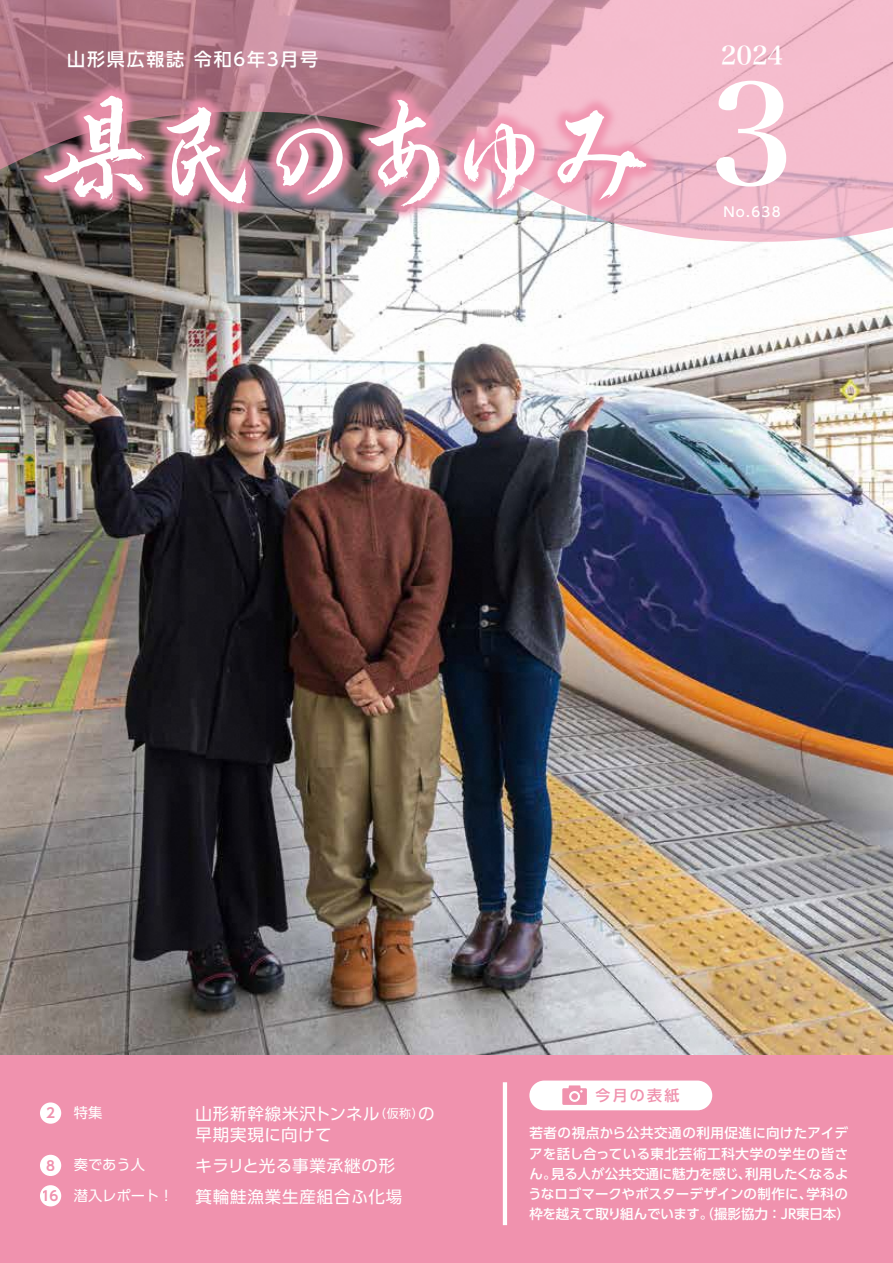
<style>
.page{position:relative;width:893px;height:1263px;background:#fff}
.page>*{position:absolute;margin:0;border:0;box-sizing:border-box;transform-origin:0 0}
.t1{font:138.3px "Hira Min Std W6";color:#fff}
.t2{font:25.5px "Hira Min Std W6";color:#fff}
.t3{font:500 18px "UD Shin Go Pro";letter-spacing:.1em;color:#fff}
.t4{font:16.5px/21px "UD Shin Go Pro";letter-spacing:.05em;color:#fff}
.t5{font:500 15px "UD Shin Go Pro";letter-spacing:.15em;color:#f092ae}
.t6{font:14.25px/30.8px "UD Shin Go Pro";color:#fff}
.t7{font:500 13.5px/20.2px "UD Shin Go Pro";letter-spacing:.01em;color:#fff}
.t8{font:500 13.5px/20.2px "UD Shin Go Pro";letter-spacing:.03em;color:#fff;text-align:right}
.t9{font:500 13.5px "UD Shin Go Pro";letter-spacing:-.01em;color:#fff}
.t10{font:700 13.5px "UD Shin Go Pro De";color:#f092ae}
.t11{font:12px "UD Shin Go Pro";color:#fff}
.s1{font-size:12px}
</style>
<div class="page">
<img style="left:0;top:242px;width:892px;height:814px">
<svg style="left:0;top:0;width:892px;height:242px;background:#cf9eac"></svg>
<hr style="left:892px;top:0;width:1px;height:363px;background:#f3abc0">
<hr style="left:892px;top:448px;width:1px;height:815px;background:#e6e6e6">
<hr style="left:892px;top:363px;width:1px;height:85px;background:#f092ae">
<div style="left:0;top:1056px;width:893px;height:207px;background:#f092ae"></div>
<div style="left:30px;top:82px;width:631px;height:139px;background:#f092ae;opacity:.89"></div>
<svg style="left:368px;top:98px;width:72px;height:109px"></svg>
<svg style="left:557px;top:110px;width:90px;height:91px"></svg>
<svg style="left:166px;top:106px;width:81px;height:98px"></svg>
<svg style="left:464px;top:123px;width:71px;height:76px"></svg>
<svg style="left:276px;top:128px;width:67px;height:67px"></svg>
<svg style="left:44px;top:96px;width:101px;height:104px"></svg>
<div style="left:529px;top:1080px;width:183px;height:30px;background:#fff;border-radius:15px"></div>
<svg style="left:562px;top:1085px;width:25px;height:20px"></svg>
<hr style="left:503px;top:1082px;width:4px;height:143px;background:#fff">
<div style="left:40px;top:1102px;width:21px;height:22px;background:#fff;border-radius:50%"></div>
<div style="left:40px;top:1155px;width:21px;height:21px;background:#fff;border-radius:50%"></div>
<div style="left:40px;top:1185px;width:21px;height:21px;background:#fff;border-radius:50%"></div>
<h3 class="t3" style="left:67px;top:44px;width:118px">山形県広報誌</h3>
<h3 class="t3" style="left:194px;top:44px;width:126px">令和6年3月号</h3>
<h2 class="t2" style="left:721px;top:36px;width:64px">2024</h2>
<h1 class="t1" style="left:710px;top:35px;width:86px">3</h1>
<p class="t7" style="left:723px;top:201px;width:59px">No.638</p>
<p class="t10" style="left:46px;top:1102px;width:10px">2</p>
<p class="t10" style="left:46px;top:1154px;width:10px">8</p>
<p class="t10" style="left:42px;top:1185px;width:18px">16</p>
<p class="t6" style="left:74px;top:1097px;width:30px">特集</p>
<p class="t6" style="left:74px;top:1149px;width:101px">奏であう人<br>潜入レポート!</p>
<p class="t4" style="left:196px;top:1103px;width:186px">山形新幹線米沢トンネル早期実現に向けて</p>
<p class="t4" style="left:195px;top:1150px;width:208px;line-height:30.8px">キラリと光る事業承継の形箕輪鮭漁業生産組合ふ化場</p>
<p class="t4" style="left:412px;top:1103px;width:24px">の<span class="s1">）</span></p>
<p class="t11" style="left:374px;top:1104px;width:39px">（仮称</p>
<p class="t5" style="left:595px;top:1083px;width:85px">今月の表紙</p>
<p class="t8" style="left:529px;top:1123px;width:321px">若者の視点から公共交通の利用促進に向けたアイデアを話し合っている東北芸術工科大学の学生の皆さ利用したくなるよ</p>
<p class="t9" style="left:551px;top:1163px;width:202px">見る人が公共交通に魅力を感じ、</p>
<p class="t7" style="left:529px;top:1163px;width:29px">ん。</p>
<p class="t7" style="left:528px;top:1183px;width:323px">うなロゴマークやポスターデザインの制作に、<br>枠を越えて取り組んでいます。（撮影協力：JR東日本(</p>
<p class="t7" style="left:806px;top:1183px;width:43px">学科の</p>
</div>
